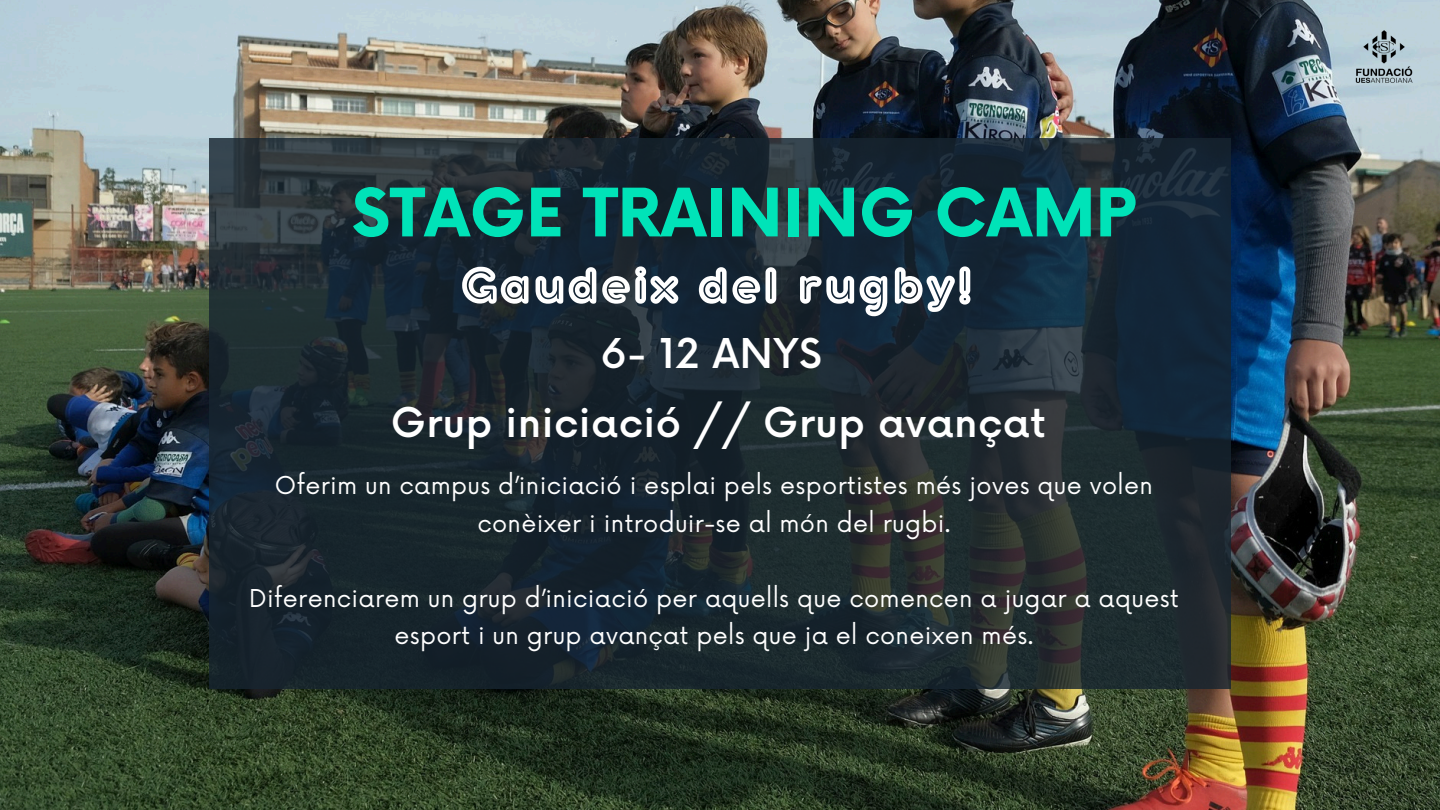
<style>
.page{position:relative;width:1440px;height:810px;background:#fff}
.page>*{position:absolute;margin:0;border:0;box-sizing:border-box;transform-origin:0 0}
.t1{font:700 65px "Now";color:#00e3b8}
.t2{font:700 expanded 55px "Bubbleboddy Neue Inline";letter-spacing:.015em;color:#fff}
.t3{font:500 40px "Now";letter-spacing:.015em;color:#fff}
.t4{font:24px/37.5px "Now";letter-spacing:.015em;color:#fff;text-align:center}
</style>
<div class="page">
<img style="left:0;top:0;width:1440px;height:810px">
<svg style="left:209px;top:139px;width:1021px;height:550px;background:#1c2831"></svg>
<img style="left:1328px;top:0;width:112px;height:112px">
<h1 class="t1" style="left:352px;top:178px;width:786px">STAGE TRAINING CAMP</h1>
<p class="t2" style="left:461px;top:268px;width:514px">Gaudeix del rugby!</p>
<h2 class="t3" style="left:600px;top:332px;width:223px">6- 12 ANYS</h2>
<p class="t3" style="left:391px;top:401px;width:656px">Grup iniciació // Grup avançat</p>
<h3 class="t4" style="left:275px;top:468px;width:880px">Oferim un campus d’iniciació i esplai pels esportistes més joves que volen conèixer i introduir-se al món del rugbi.</h3>
<h4 class="t4" style="left:249px;top:581px;width:931px">Diferenciarem un grup d’iniciació per aquells que comencen a jugar a aquest esport i un grup avançat pels que ja el coneixen més.</h4>
</div>
